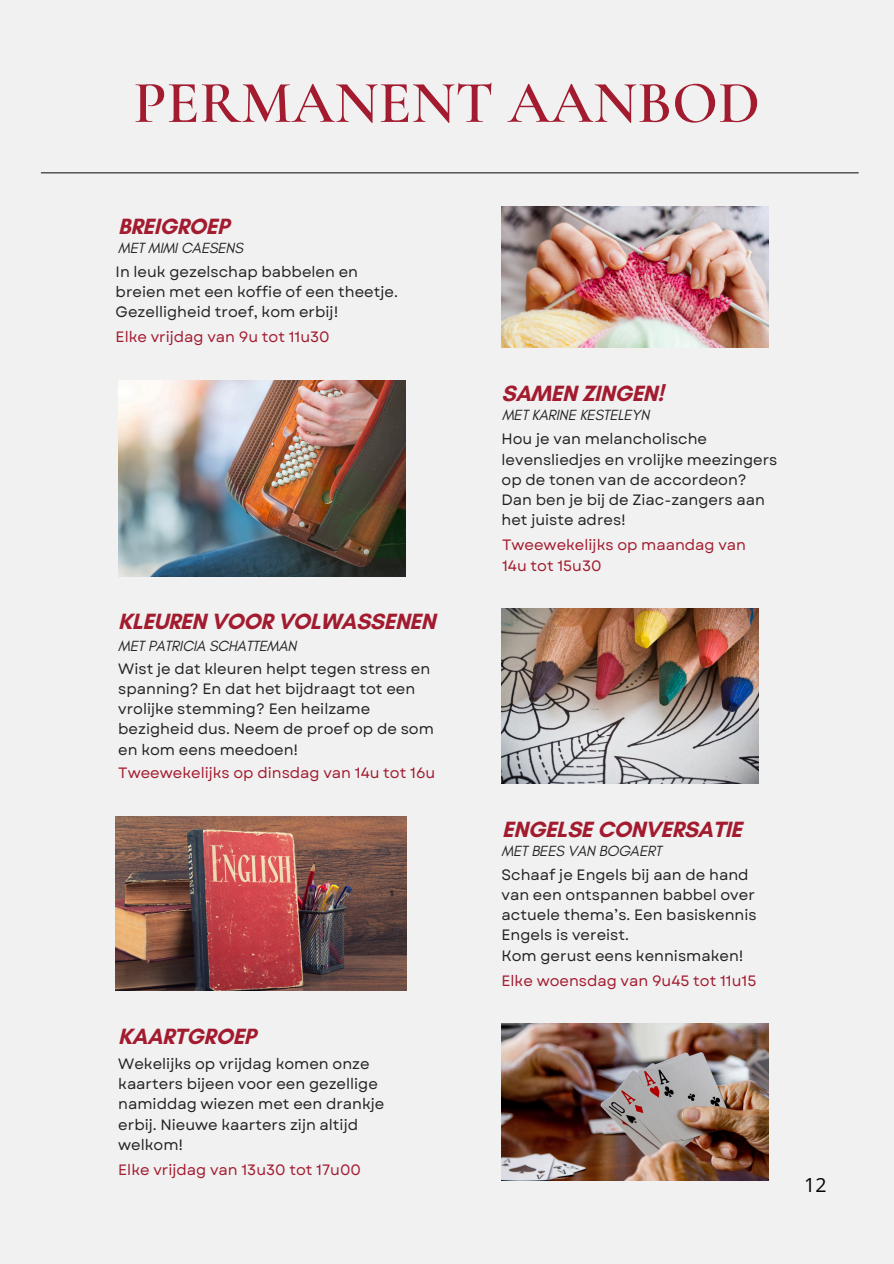
<style>
.page{position:relative;width:894px;height:1264px;background:#fff}
.page>*{position:absolute;margin:0;border:0;box-sizing:border-box;transform-origin:0 0}
.t1{font:600 60px "Cormorant Garamond";color:#a21b2f}
.t2{font:700 22.5px "Glacial Indifference";letter-spacing:-.015em;color:#a21b2f}
.t3{font:19.5px "Open Sans";color:#000}
.t4{font:15px/20.2px "Garet";color:#222}
.t5{font:15px/20.2px "Garet";color:#a21b2f}
.t6{font:italic 15px "Glacial Indifference";letter-spacing:-.015em;color:#222}
</style>
<div class="page">
<div style="left:0;top:0;width:893px;height:1263px;background:#f1f1f1"></div>
<hr style="left:41px;top:172px;width:817px;height:1px;background:#222">
<img style="left:501px;top:608px;width:257px;height:175px">
<img style="left:116px;top:816px;width:290px;height:174px">
<img style="left:501px;top:206px;width:267px;height:142px">
<img style="left:118px;top:380px;width:287px;height:196px">
<img style="left:501px;top:1023px;width:267px;height:156px">
<h1 class="t1" style="left:133px;top:66px;width:628px">PERMANENT AANBOD</h1>
<h2 class="t2" style="left:118px;top:212px;width:112px">BREIGROEP</h2>
<p class="t6" style="left:118px;top:239px;width:126px">MET MIMI CAESENS</p>
<h1 class="t4" style="left:116px;top:261px;width:284px">In leuk gezelschap babbelen en breien met een koffie of een theetje.<br>Gezelligheid troef, kom erbij!</h1>
<p class="t5" style="left:116px;top:327px;width:215px">Elke vrijdag van 9u tot 11u30</p>
<p class="t2" style="left:118px;top:608px;width:318px">KLEUREN VOOR VOLWASSENEN</p>
<h2 class="t6" style="left:118px;top:636px;width:180px">MET PATRICIA SCHATTEMAN</h2>
<p class="t4" style="left:118px;top:658px;width:317px">Wist je dat kleuren helpt tegen stress en spanning? En dat het bijdraagt tot een vrolijke stemming? Een heilzame bezigheid dus. Neem de proef op de som en kom eens meedoen!</p>
<p class="t5" style="left:118px;top:763px;width:318px">Tweewekelijks op dinsdag van 14u tot 16u</p>
<h2 class="t2" style="left:118px;top:1022px;width:139px">KAARTGROEP</h2>
<p class="t4" style="left:118px;top:1053px;width:267px">Wekelijks op vrijdag komen onze kaarters bijeen voor een gezellige namiddag wiezen met een drankje erbij. Nieuwe kaarters zijn altijd welkom!</p>
<p class="t5" style="left:118px;top:1159px;width:244px">Elke vrijdag van 13u30 tot 17u00</p>
<h2 class="t2" style="left:501px;top:379px;width:164px">SAMEN ZINGEN!</h2>
<p class="t6" style="left:502px;top:405px;width:149px">MET KARINE KESTELEYN</p>
<p class="t4" style="left:501px;top:429px;width:277px">Hou je van melancholische levensliedjes en vrolijke meezingers op de tonen van de accordeon?<br>Dan ben je bij de Ziac-zangers aan het juiste adres!</p>
<p class="t5" style="left:502px;top:535px;width:245px">Tweewekelijks op maandag van<br>14u tot 15u30</p>
<h2 class="t2" style="left:502px;top:815px;width:241px">ENGELSE CONVERSATIE</h2>
<p class="t4" style="left:501px;top:864px;width:256px">Schaaf je Engels bij aan de hand van een ontspannen babbel over actuele thema’s. Een basiskennis<br>Engels is vereist.<br>Kom gerust eens kennismaken!</p>
<p class="t6" style="left:501px;top:841px;width:162px">MET BEES VAN BOGAERT</p>
<p class="t5" style="left:501px;top:970px;width:256px">Elke woensdag van 9u45 tot 11u15</p>
<h3 class="t3" style="left:804px;top:1171px;width:24px">12</h3>
</div>
